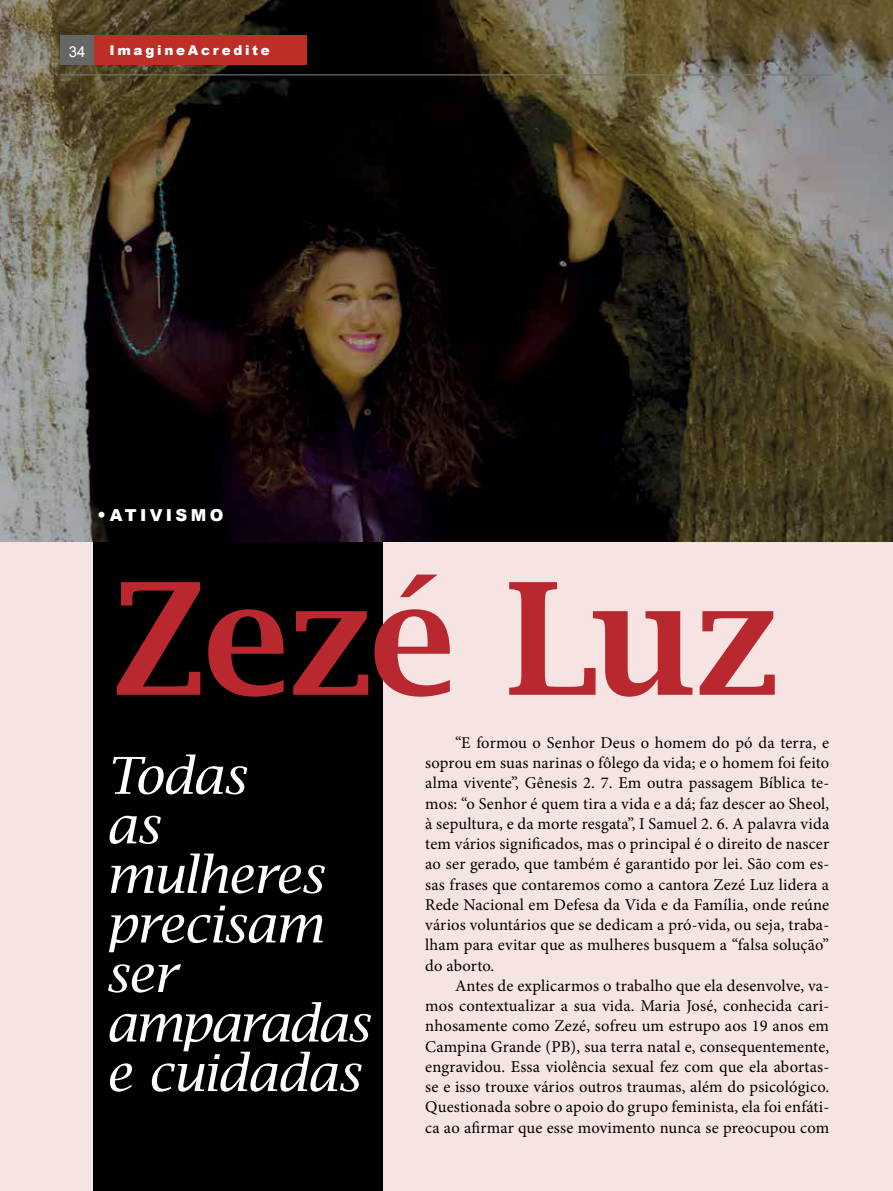
<style>
.page{position:relative;width:893px;height:1191px;background:#f6e4e3}
.page>*{position:absolute;margin:0;border:0;box-sizing:border-box;transform-origin:0 0}
.t1{font:600 155.85px "Lucida Bright";letter-spacing:-.035em;color:#b8282e}
.t2{font:italic 51px/49.5px "Lucida Bright";letter-spacing:-.02em;color:#fbffff}
.t3{font:16.5px/20.2px "Minion Pro";letter-spacing:.01em;color:#000;text-align:justify}
.t4{font:900 16.5px "Arial";letter-spacing:.2em;color:#fff}
.t5{font:15px "Arial";color:#fff}
.t6{font:900 13.5px "Arial";letter-spacing:.2em;color:#fff}
.s1{font-size:18px}
</style>
<div class="page">
<div style="left:94px;top:508px;width:289px;height:683px;background:#000"></div>
<img style="left:0;top:0;width:893px;height:541px">
<hr style="left:60px;top:74px;width:773px;height:1px;background:#73776b">
<div style="left:60px;top:35px;width:34px;height:30px;background:#656766"></div>
<div style="left:94px;top:35px;width:213px;height:30px;background:#bd2e26"></div>
<p class="t5" style="left:69px;top:41px;width:18px">34</p>
<p class="t6" style="left:109px;top:40px;width:162px">ImagineAcredite</p>
<p class="t4" style="left:97px;top:503px;width:128px"><span class="s1">•</span>ATIVISMO</p>
<h1 class="t1" style="left:110px;top:550px;width:674px">Zezé Luz</h1>
<h2 class="t2" style="left:106px;top:750px;width:265px">Todas<br>as mulheres precisam ser amparadas e cuidadas</h2>
<p class="t3" style="left:425px;top:732px;width:406px;text-indent:30px">“E formou o Senhor Deus o homem do pó da terra, e soprou em suas narinas o fôlego da vida; e o homem foi feito alma vivente”, Gênesis 2. 7. Em outra passagem Bíblica te&shy;mos: “o Senhor é quem tira a vida e a dá; faz descer ao Sheol, à sepultura, e da morte resgata”, I Samuel 2. 6. A palavra vida tem vários significados, mas o principal é o direito de nascer ao ser gerado, que também é garantido por lei. São com es&shy;sas frases que contaremos como a cantora Zezé Luz lidera a Rede Nacional em Defesa da Vida e da Família, onde reúne vários voluntários que se dedicam a pró-vida, ou seja, traba&shy;lham para evitar que as mulheres busquem a “falsa solução” do aborto.</p>
<p class="t3" style="left:425px;top:975px;width:405px;text-indent:30px">Antes de explicarmos o trabalho que ela desenvolve, va&shy;mos contextualizar a sua vida. Maria José, conhecida cari&shy;nhosamente como Zezé, sofreu um estrupo aos 19 anos em Campina Grande (PB), sua terra natal e, consequentemente, engravidou. Essa violência sexual fez com que ela abortas&shy;se e isso trouxe vários outros traumas, além do psicológico.<br>Questionada sobre o apoio do grupo feminista, ela foi enfáti&shy;ca ao afirmar que esse movimento nunca se preocupou com</p>
</div>
